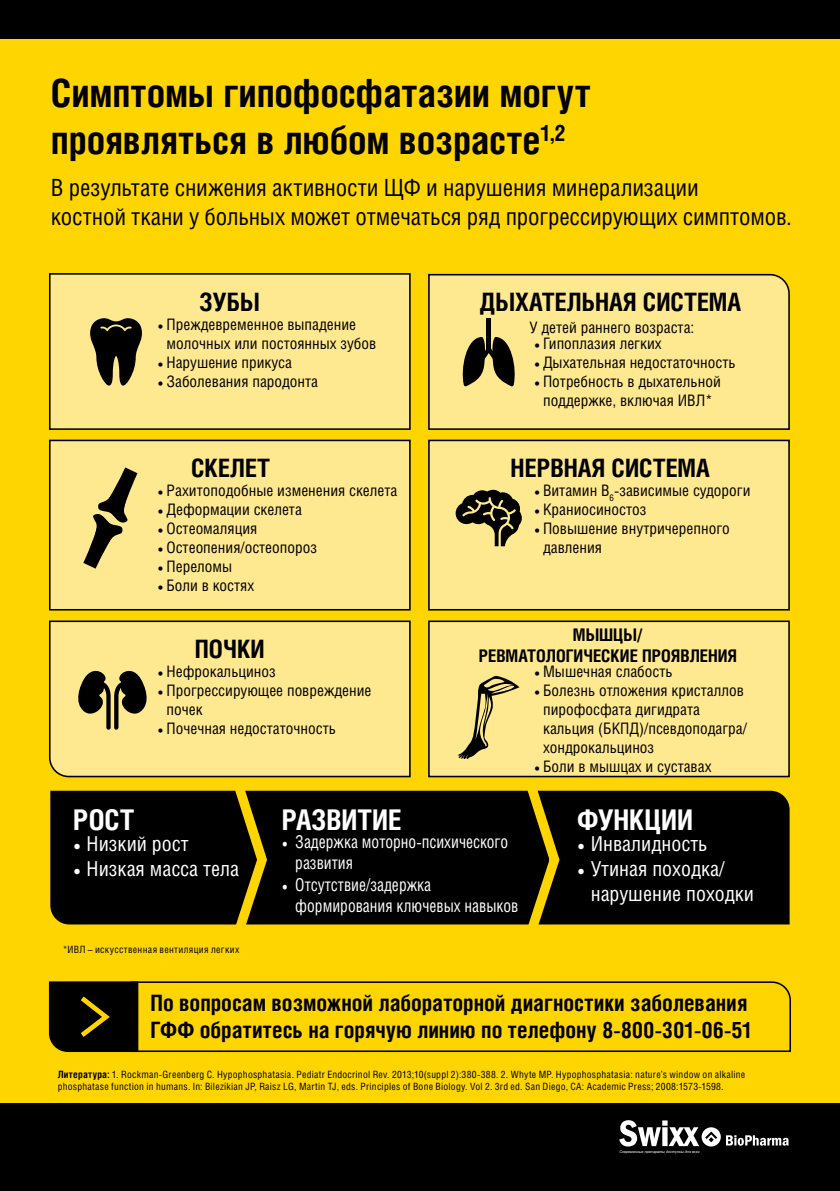
<style>
.page{position:relative;width:840px;height:1191px;background:#fff}
.page>*{position:absolute;margin:0;border:0;box-sizing:border-box;transform-origin:0 0}
.t1{font:700 38.8px/46.6px "Helios Cond C";letter-spacing:-.005em;color:#000}
.t2{font:700 28.6px "Helios Cond C";color:#fff}
.t3{font:700 25.4px "Helios Cond C";color:#000}
.t4{font:23.8px/28.6px "Helios Cond C";letter-spacing:-.005em;color:#000}
.t5{font:700 22.6px/27px "Helios Cond C";color:#000}
.t6{font:20.6px/24.8px "Helios Cond C";color:#fff}
.t7{font:17.8px/21.4px "Helios Cond C";color:#fff;scale:.9 1}
.t8{font:700 17.4px/21px "Helios Cond C";color:#000;text-align:center}
.t9{font:15.8px/19px "Helios Cond C";color:#000}
.t10{font:10px/12px "Helios Cond C";letter-spacing:.02em;color:#000}
.t11{font:italic 3.8px "Arial";color:#fff}
.s1{font-family:"Minion Pro"}
.s2{font-weight:700}
</style>
<div class="page">
<div style="left:0;top:0;width:839px;height:1191px;background:#ffd500"></div>
<div style="left:428px;top:440px;width:360px;height:170px;background:#ffe990"></div>
<div style="left:428px;top:439px;width:361px;height:171px;border:2px solid #000"></div>
<div style="left:50px;top:274px;width:359px;height:155px;background:#ffe990"></div>
<div style="left:49px;top:273px;width:361px;height:157px;border:2px solid #000"></div>
<div style="left:50px;top:440px;width:359px;height:170px;background:#ffe990"></div>
<div style="left:49px;top:439px;width:361px;height:171px;border:2px solid #000"></div>
<div style="left:49px;top:620px;width:362px;height:158px;background:#ffe990"></div>
<div style="left:428px;top:273px;width:362px;height:157px;background:#ffe990"></div>
<div style="left:428px;top:621px;width:360px;height:155px;background:#ffe990"></div>
<div style="left:428px;top:620px;width:361px;height:157px;border:2px solid #000"></div>
<svg style="left:90px;top:318px;width:52px;height:67px"></svg>
<svg style="left:458px;top:676px;width:61px;height:83px"></svg>
<svg style="left:460px;top:337px;width:57px;height:50px;background:#69603b"></svg>
<hr style="left:486px;top:318px;width:4px;height:31px;background:#000">
<svg style="left:455px;top:490px;width:66px;height:56px"></svg>
<svg style="left:73px;top:663px;width:78px;height:66px;background:#968954"></svg>
<div style="left:50px;top:790px;width:739px;height:134px;background:#000"></div>
<svg style="left:226px;top:773px;width:46px;height:152px"></svg>
<svg style="left:518px;top:774px;width:46px;height:151px"></svg>
<svg style="left:83px;top:467px;width:54px;height:101px"></svg>
<svg style="left:138px;top:981px;width:653px;height:71px"></svg>
<svg style="left:49px;top:981px;width:89px;height:71px;background:#0f0d00"></svg>
<div style="left:0;top:0;width:839px;height:39px;background:#000"></div>
<div style="left:0;top:1104px;width:839px;height:87px;background:#000"></div>
<svg style="left:619px;top:1120px;width:169px;height:26px"></svg>
<h1 class="t1" style="left:51px;top:69px;width:540px">Cимптомы гипофосфатазии могут проявляться в любом возрасте<sup>1,2</sup></h1>
<h3 class="t4" style="left:51px;top:173px;width:742px">В результате снижения активности ЩФ и нарушения минерализации<br>костной ткани у больных может отмечаться ряд прогрессирующих симптомов.</h3>
<h3 class="t3" style="left:199px;top:287px;width:62px">ЗУБЫ</h3>
<h3 class="t3" style="left:479px;top:287px;width:263px">ДЫХАТЕЛЬНАЯ СИСТЕМА</h3>
<p class="t9" style="left:166px;top:314px;width:211px;text-indent:-9px"><span class="s1">•</span> Преждевременное выпадение молочных или постоянных зубов</p>
<p class="t9" style="left:157px;top:352px;width:136px"><span class="s1">•</span> Нарушение прикуса</p>
<p class="t9" style="left:157px;top:371px;width:162px"><span class="s1">•</span> Заболевания пародонта</p>
<h3 class="t3" style="left:191px;top:452px;width:80px">СКЕЛЕТ</h3>
<p class="t9" style="left:157px;top:481px;width:241px"><span class="s1">•</span> Рахитоподобные изменения скелета</p>
<p class="t9" style="left:157px;top:500px;width:146px"><span class="s1">•</span> Деформации скелета</p>
<p class="t9" style="left:157px;top:519px;width:101px"><span class="s1">•</span> Остеомаляция</p>
<p class="t9" style="left:157px;top:538px;width:161px"><span class="s1">•</span> Остеопения/остеопороз</p>
<p class="t9" style="left:157px;top:557px;width:76px"><span class="s1">•</span> Переломы</p>
<p class="t9" style="left:157px;top:576px;width:98px"><span class="s1">•</span> Боли в костях</p>
<h3 class="t3" style="left:195px;top:634px;width:71px">ПОЧКИ</h3>
<p class="t9" style="left:157px;top:661px;width:120px"><span class="s1">•</span> Нефрокальциноз</p>
<p class="t9" style="left:166px;top:680px;width:206px;text-indent:-9px"><span class="s1">•</span> Прогрессирующее повреждение почек</p>
<p class="t9" style="left:157px;top:718px;width:180px"><span class="s1">•</span> Почечная недостаточность</p>
<p class="t9" style="left:529px;top:318px;width:166px">У детей раннего возраста:</p>
<p class="t9" style="left:533px;top:333px;width:129px"><span class="s1">•</span> Гипоплазия легких</p>
<p class="t9" style="left:533px;top:352px;width:203px"><span class="s1">•</span> Дыхательная недостаточность</p>
<p class="t9" style="left:533px;top:371px;width:188px;text-align:center"><span class="s1">•</span> Потребность в дыхательной поддержке, включая ИВЛ*</p>
<h3 class="t3" style="left:510px;top:452px;width:200px">НЕРВНАЯ СИСТЕМА</h3>
<p class="t9" style="left:533px;top:481px;width:218px"><span class="s1">•</span> Витамин B<sub>6</sub>-зависимые судороги</p>
<p class="t9" style="left:533px;top:500px;width:114px"><span class="s1">•</span> Краниосиностоз</p>
<p class="t9" style="left:542px;top:519px;width:188px;text-indent:-9px"><span class="s1">•</span> Повышение внутричерепного давления</p>
<p class="t8" style="left:478px;top:624px;width:260px">МЫШЦЫ/<br>РЕВМАТОЛОГИЧЕСКИЕ ПРОЯВЛЕНИЯ</p>
<p class="t9" style="left:533px;top:661px;width:140px"><span class="s1">•</span> Мышечная слабость</p>
<p class="t9" style="left:542px;top:680px;width:205px;text-indent:-9px"><span class="s1">•</span> Болезнь отложения кристаллов пирофосфата дигидрата кальция (БКПД)/псевдоподагра/ хондрокальциноз</p>
<p class="t9" style="left:533px;top:756px;width:179px"><span class="s1">•</span> Боли в мышцах и суставах</p>
<h2 class="t2" style="left:73px;top:802px;width:63px">РОСТ</h2>
<h3 class="t6" style="left:73px;top:831px;width:117px"><span class="s1">•</span> Низкий рост</h3>
<h3 class="t6" style="left:73px;top:856px;width:167px"><span class="s1">•</span> Низкая масса тела</h3>
<p class="t10" style="left:63px;top:942px;width:178px">*ИВЛ – искусственная вентиляция легких</p>
<h2 class="t2" style="left:282px;top:802px;width:121px">РАЗВИТИЕ</h2>
<p class="t7" style="left:295px;top:830px;width:238px;text-indent:-13px"><span class="s1">•</span> Задержка моторно-психического развития</p>
<p class="t7" style="left:295px;top:873px;width:249px;text-indent:-13px"><span class="s1">•</span> Отсутствие/задержка формирования ключевых навыков</p>
<h2 class="t2" style="left:577px;top:802px;width:117px">ФУНКЦИИ</h2>
<h3 class="t6" style="left:577px;top:831px;width:132px"><span class="s1">•</span> Инвалидность</h3>
<h3 class="t6" style="left:590px;top:856px;width:165px;text-indent:-13px"><span class="s1">•</span> Утиная походка/ нарушение походки</h3>
<h3 class="t5" style="left:150px;top:989px;width:603px">По вопросам возможной лабораторной диагностики заболевания<br>ГФФ обратитесь на горячую линию по телефону 8-800-301-06-51</h3>
<p class="t10" style="left:58px;top:1068px;width:688px"><span class="s2">Литература:</span> 1. Rockman-Greenberg C. Hypophosphatasia. Pediatr Endocrinol Rev. 2013;10(suppl 2):380-388. 2. Whyte MP. Hypophosphatasia: nature’s window on alkaline phosphatase function in humans. In: Bilezikian JP, Raisz LG, Martin TJ, eds. Principles of Bone Biology. Vol 2. 3rd ed. San Diego, CA: Academic Press; 2008:1573-1598.</p>
<p class="t11" style="left:619px;top:1149px;width:82px">Современные препараты доступны для всех</p>
</div>
